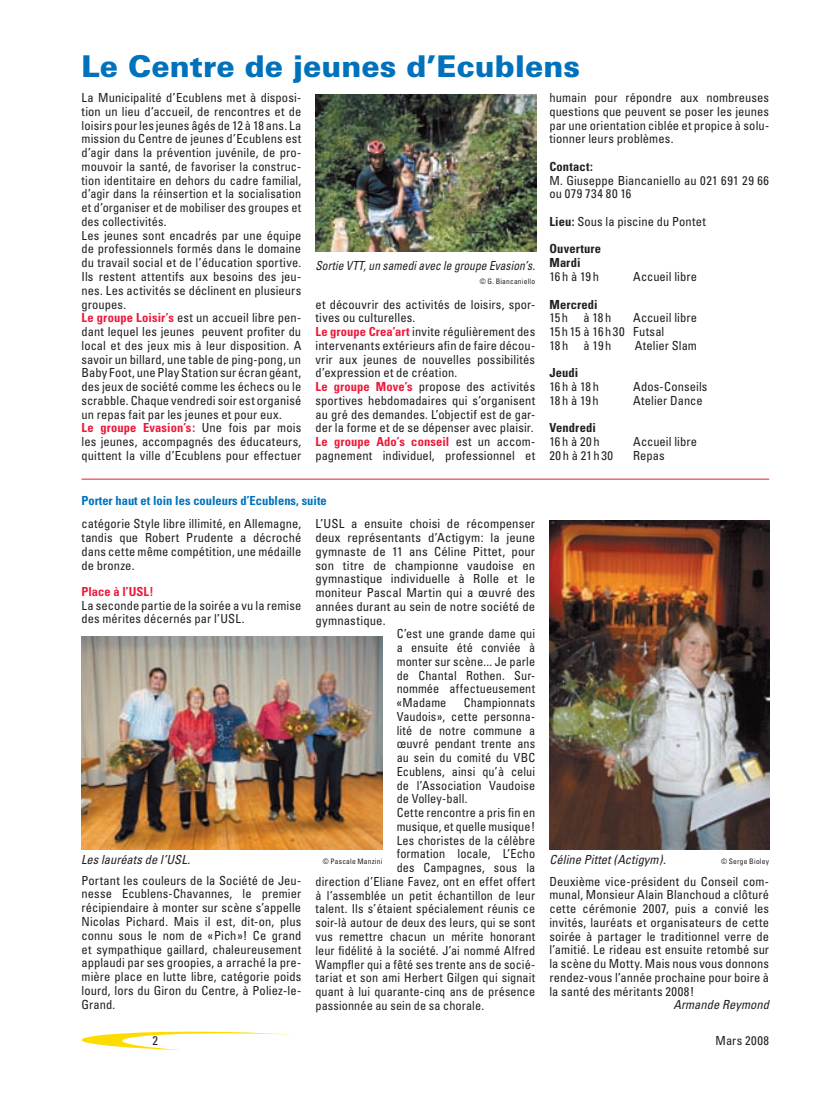
<style>
.page{position:relative;width:833px;height:1099px;background:#fff}
.page>*{position:absolute;margin:0;border:0;box-sizing:border-box;transform-origin:0 0}
.t1{font:900 30px "Univers";color:#0072bc}
.t2{font:condensed 12.5px/13.8px "Univers";letter-spacing:.01em;color:#231f20}
.t3{font:italic condensed 12.5px "Univers";letter-spacing:.005em;color:#231f20}
.t4{font:700 condensed 12.5px/13.8px "Univers";letter-spacing:.01em;color:#231f20}
.t5{font:700 condensed 12.5px "Univers";color:#0072bc}
.t6{font:italic condensed 12.5px "Univers";letter-spacing:.005em;color:#231f20;scale:.92 1}
.t7{font:700 condensed 12.5px "Univers";color:#ed1a3a}
.t8{font:condensed 12.5px "Univers";letter-spacing:.035em;color:#231f20}
.t9{font:condensed 7.5px "Univers";letter-spacing:.03em;color:#231f20}
.s1{font-weight:700;color:#ed1a3a}
.s2{font-weight:700}
</style>
<div class="page">
<svg style="left:81px;top:1031px;width:211px;height:19px"></svg>
<img style="left:315px;top:94px;width:221px;height:157px">
<hr style="left:81px;top:479px;width:688px;height:1px;background:#ed1a3a">
<img style="left:550px;top:520px;width:219px;height:329px">
<img style="left:81px;top:637px;width:301px;height:212px">
<h1 class="t1" style="left:81px;top:55px;width:500px">Le Centre de jeunes d’Ecublens</h1>
<p class="t2" style="left:81px;top:92px;width:221px">La Municipalité d’Ecublens met à disposi&shy;tion un lieu d’accueil, de rencontres et de loisirs pour les jeunes âgés de 12 à 18 ans. La mission du Centre de jeunes d’Ecublens est d’agir dans la prévention juvénile, de pro&shy;mouvoir la santé, de favoriser la construc&shy;tion identitaire en dehors du cadre familial, d’agir dans la réinsertion et la socialisation et d’organiser et de mobiliser des groupes et des collectivités.<br>Les jeunes sont encadrés par une équipe de professionnels formés dans le domaine du travail social et de l’éducation sportive.<br>Ils restent attentifs aux besoins des jeu&shy;nes. Les activités se déclinent en plusieurs groupes.<br><span class="s1">Le groupe Loisir’s</span> est un accueil libre pen&shy;dant lequel les jeunes peuvent profiter du local et des jeux mis à leur disposition. A savoir un billard, une table de ping-pong, un Baby Foot, une Play Station sur écran géant, des jeux de société comme les échecs ou le scrabble. Chaque vendredi soir est organisé un repas fait par les jeunes et pour eux.<br><span class="s1">Le groupe Evasion’s :</span> Une fois par mois les jeunes, accompagnés des éducateurs, quittent la ville d’Ecublens pour effectuer</p>
<p class="t6" style="left:315px;top:261px;width:240px">Sortie VTT, un samedi avec le groupe Evasion’s.</p>
<p class="t9" style="left:480px;top:278px;width:57px">© G. Biancaniello</p>
<p class="t2" style="left:315px;top:298px;width:221px">et découvrir des activités de loisirs, spor&shy;tives ou culturelles.<br><span class="s1">Le groupe Crea’art</span> invite régulièrement des intervenants extérieurs afin de faire décou&shy;vrir aux jeunes de nouvelles possibilités d’expression et de création.<br><span class="s1">Le groupe Move’s</span> propose des activités sportives hebdomadaires qui s’organisent au gré des demandes. L’objectif est de gar&shy;der la forme et de se dépenser avec plaisir.<br><span class="s1">Le groupe Ado’s conseil</span> est un accom&shy;pagnement individuel, professionnel et</p>
<p class="t5" style="left:81px;top:496px;width:247px">Porter haut et loin les couleurs d’Ecublens, suite</p>
<p class="t2" style="left:549px;top:92px;width:221px;text-align:justify">humain pour répondre aux nombreuses questions que peuvent se poser les jeunes par une orientation ciblée et propice à solu&shy;tionner leurs problèmes.</p>
<p class="t4" style="left:549px;top:161px;width:45px">Contact :</p>
<p class="t2" style="left:549px;top:174px;width:221px">M. Giuseppe Biancaniello au 021 691 29 66 ou 079 734 80 16</p>
<p class="t2" style="left:549px;top:215px;width:158px"><span class="s2">Lieu :</span> Sous la piscine du Pontet</p>
<p class="t4" style="left:549px;top:243px;width:53px">Ouverture<br>Mardi</p>
<p class="t2" style="left:549px;top:270px;width:51px">16 h à 19 h</p>
<p class="t2" style="left:633px;top:270px;width:65px">Accueil libre</p>
<p class="t4" style="left:549px;top:298px;width:50px">Mercredi</p>
<p class="t2" style="left:549px;top:312px;width:63px">15 h à 18 h</p>
<p class="t2" style="left:549px;top:312px;width:149px;text-indent:84px">Accueil libre<br>15 h 15 à 16 h 30 Futsal<br>18 h à 19 h</p>
<p class="t2" style="left:635px;top:339px;width:64px">Atelier Slam</p>
<p class="t4" style="left:549px;top:367px;width:30px">Jeudi</p>
<p class="t2" style="left:549px;top:380px;width:51px">16 h à 18 h</p>
<p class="t2" style="left:633px;top:380px;width:76px">Ados-Conseils</p>
<p class="t2" style="left:549px;top:394px;width:51px">18 h à 19 h</p>
<p class="t2" style="left:633px;top:394px;width:71px">Atelier Dance</p>
<p class="t4" style="left:549px;top:422px;width:48px">Vendredi</p>
<p class="t2" style="left:549px;top:435px;width:52px">16 h à 20 h</p>
<p class="t2" style="left:633px;top:435px;width:65px">Accueil libre</p>
<p class="t2" style="left:549px;top:449px;width:65px">20 h à 21 h 30</p>
<p class="t2" style="left:633px;top:449px;width:33px">Repas</p>
<p class="t2" style="left:315px;top:518px;width:221px">L’USL a ensuite choisi de récompenser</p>
<p class="t2" style="left:315px;top:531px;width:221px">deux représentants d’Actigym : la jeune</p>
<p class="t2" style="left:315px;top:545px;width:221px">gymnaste de 11 ans Céline Pittet, pour</p>
<p class="t2" style="left:315px;top:559px;width:221px">son titre de championne vaudoise en</p>
<p class="t2" style="left:315px;top:573px;width:221px">gymnastique individuelle à Rolle et le</p>
<p class="t2" style="left:315px;top:586px;width:221px">moniteur Pascal Martin qui a œuvré des</p>
<p class="t2" style="left:315px;top:600px;width:221px">années durant au sein de notre société de</p>
<p class="t2" style="left:315px;top:614px;width:72px">gymnastique.</p>
<p class="t2" style="left:397px;top:628px;width:140px">C’est une grande dame qui</p>
<p class="t2" style="left:397px;top:641px;width:140px">a ensuite été conviée à</p>
<p class="t2" style="left:397px;top:655px;width:140px">monter sur scène... Je parle</p>
<p class="t2" style="left:397px;top:669px;width:140px">de Chantal Rothen. Sur-</p>
<p class="t2" style="left:397px;top:683px;width:140px">nommée affectueusement</p>
<p class="t2" style="left:397px;top:696px;width:51px">« Madame</p>
<p class="t2" style="left:463px;top:696px;width:73px">Championnats</p>
<p class="t2" style="left:397px;top:710px;width:140px">Vaudois », cette personna-</p>
<p class="t2" style="left:397px;top:724px;width:140px">lité de notre commune a</p>
<p class="t2" style="left:397px;top:738px;width:140px">œuvré pendant trente ans</p>
<p class="t2" style="left:397px;top:751px;width:140px">au sein du comité du VBC</p>
<p class="t2" style="left:397px;top:765px;width:140px">Ecublens, ainsi qu’à celui</p>
<p class="t2" style="left:397px;top:779px;width:140px">de l’Association Vaudoise</p>
<p class="t2" style="left:397px;top:793px;width:72px">de Volley-ball.</p>
<p class="t2" style="left:397px;top:806px;width:140px">Cette rencontre a pris fin en</p>
<p class="t2" style="left:397px;top:820px;width:140px">musique, et quelle musique !</p>
<p class="t2" style="left:397px;top:834px;width:140px">Les choristes de la célèbre</p>
<p class="t2" style="left:397px;top:848px;width:140px">formation locale, L’Echo</p>
<p class="t2" style="left:397px;top:861px;width:140px">des Campagnes, sous la</p>
<p class="t2" style="left:315px;top:875px;width:221px">direction d’Eliane Favez, ont en effet offert</p>
<p class="t2" style="left:315px;top:889px;width:221px">à l’assemblée un petit échantillon de leur</p>
<p class="t2" style="left:315px;top:903px;width:221px">talent. Ils s’étaient spécialement réunis ce</p>
<p class="t2" style="left:315px;top:916px;width:221px">soir-là autour de deux des leurs, qui se sont</p>
<p class="t2" style="left:315px;top:930px;width:221px">vus remettre chacun un mérite honorant</p>
<p class="t2" style="left:315px;top:944px;width:221px">leur fidélité à la société. J’ai nommé Alfred</p>
<p class="t2" style="left:315px;top:958px;width:221px">Wampfler qui a fêté ses trente ans de socié-</p>
<p class="t2" style="left:315px;top:971px;width:221px">tariat et son ami Herbert Gilgen qui signait</p>
<p class="t2" style="left:315px;top:985px;width:221px">quant à lui quarante-cinq ans de présence</p>
<p class="t2" style="left:315px;top:999px;width:170px">passionnée au sein de sa chorale.</p>
<p class="t2" style="left:81px;top:518px;width:221px;text-align:justify">catégorie Style libre illimité, en Allemagne, tandis que Robert Prudente a décroché dans cette même compétition, une médaille de bronze.</p>
<p class="t7" style="left:81px;top:586px;width:74px">Place à l’USL !</p>
<p class="t2" style="left:81px;top:599px;width:221px">La seconde partie de la soirée a vu la remise des mérites décernés par l’USL.</p>
<p class="t3" style="left:81px;top:855px;width:110px">Les lauréats de l’USL.</p>
<p class="t9" style="left:323px;top:858px;width:61px">© Pascale Manzini</p>
<p class="t3" style="left:549px;top:855px;width:118px">Céline Pittet (Actigym).</p>
<p class="t9" style="left:721px;top:858px;width:49px">© Serge Bioley</p>
<p class="t2" style="left:81px;top:874px;width:221px;text-align:justify">Portant les couleurs de la Société de Jeu&shy;nesse Ecublens-Chavannes, le premier récipiendaire à monter sur scène s’appelle Nicolas Pichard. Mais il est, dit-on, plus connu sous le nom de « Pich » ! Ce grand et sympathique gaillard, chaleureusement applaudi par ses groopies, a arraché la pre&shy;mière place en lutte libre, catégorie poids lourd, lors du Giron du Centre, à Poliez-le-Grand.</p>
<p class="t2" style="left:549px;top:875px;width:221px;text-align:justify">Deuxième vice-président du Conseil com&shy;munal, Monsieur Alain Blanchoud a clôturé cette cérémonie 2007, puis a convié les invités, lauréats et organisateurs de cette soirée à partager le traditionnel verre de l’amitié. Le rideau est ensuite retombé sur la scène du Motty. Mais nous vous donnons rendez-vous l’année prochaine pour boire à la santé des méritants 2008 !</p>
<p class="t3" style="left:673px;top:1000px;width:97px">Armande Reymond</p>
<p class="t2" style="left:152px;top:1034px;width:7px">2</p>
<p class="t8" style="left:715px;top:1035px;width:55px">Mars 2008</p>
</div>
